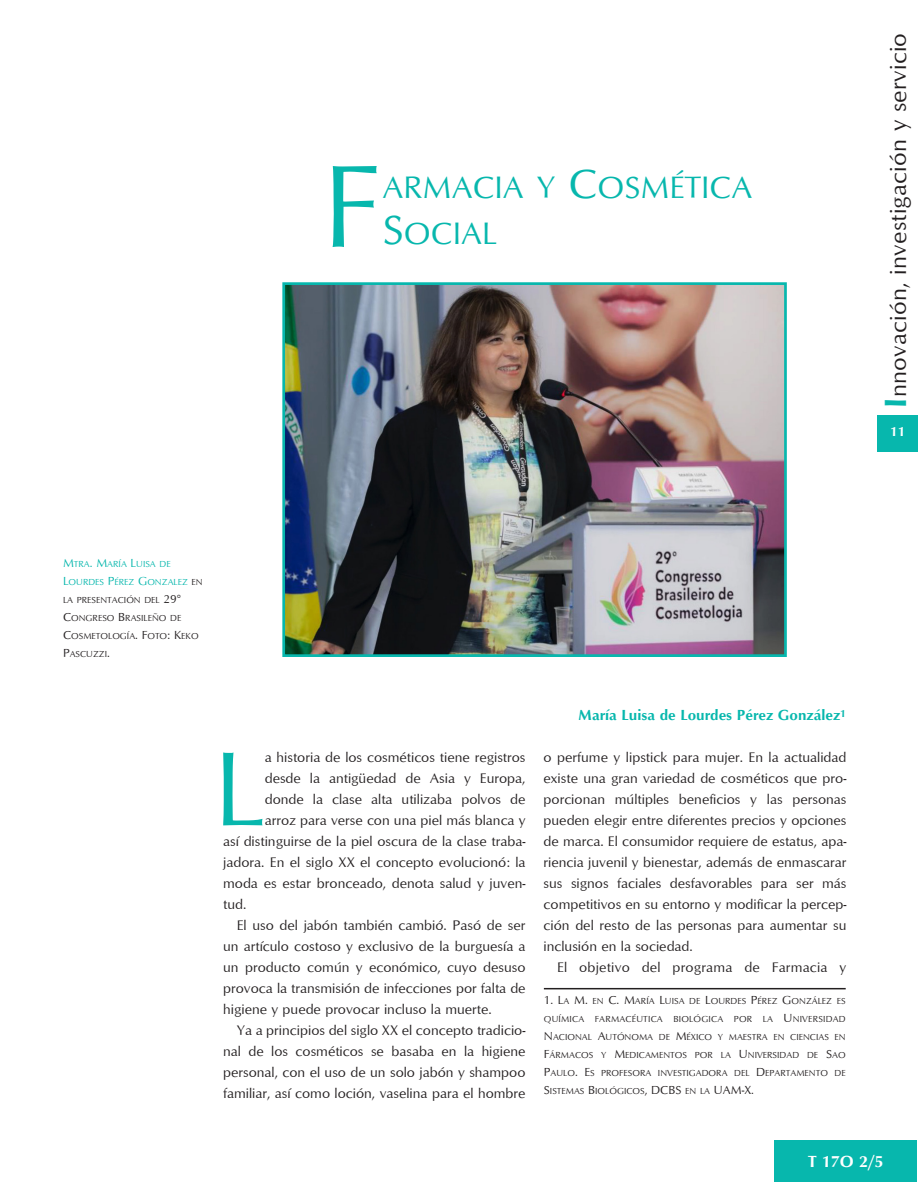
<style>
.page{position:relative;width:918px;height:1188px;background:#fff}
.page>*{position:absolute;margin:0;border:0;box-sizing:border-box;transform-origin:0 0}
.cabeza1_-_CAPITULAR{font:120.3px "Optimum";color:#07b7ad}
.cuerpoCapitular{font:108.3px "Optimum";color:#07b7ad}
.cabeza1{font:31.8px "Optimum";color:#07b7ad}
.t1{font:24px "Optimum";letter-spacing:.01em;color:#231f20}
.t2{font:700 16.5px "Optimum";color:#fff}
.autor{font:700 15px "Optimum";color:#07b7ad}
.cuerpo_de_texto{font:14.25px/21px "Optimum";color:#231f20;text-align:justify}
.cuerpoCapitular-2{font:14.25px "Optimum";color:#231f20}
.folio{font:700 13.5px "Optimum";color:#fff}
.pie{font:12px "Optimum";color:#231f20}
.pie-2{font:9px/18px "Optimum";color:#231f20;text-align:justify}
.pies_de_foto{font:9px/18px "Optimum";color:#231f20}
.s1{font-size:42.45px}
.s2{font-weight:700;font-size:31.5px;color:#07b7ad}
.s3{font-size:12px;color:#07b7ad}
.s4{color:#07b7ad}
.s5{font-size:12px}
</style>
<div class="page">
<div style="left:877px;top:415px;width:41px;height:36px;background:#07b7ad"></div>
<div style="left:775px;top:1140px;width:142px;height:42px;background:#07b7ad"></div>
<img style="left:286px;top:286px;width:497px;height:367px">
<div style="left:282px;top:282px;width:505px;height:375px;border:3px solid #07b7ad"></div>
<hr style="left:544px;top:988px;width:302px;height:1px;background:#231f20">
<p class="cabeza1_-_CAPITULAR" style="left:322px;top:132px;width:46px">F</p>
<p class="cabeza1" style="left:382px;top:167px;width:371px">ARMACIA Y <span class="s1">C</span>OSMÉTICA</p>
<p class="cabeza1" style="left:382px;top:213px;width:116px"><span class="s1">S</span>OCIAL</p>
<h3 class="t1" style="left:883px;top:408px;width:376px;rotate:-90deg"><span class="s2">I</span>nnovación, investigación y servicio</h3>
<p class="folio" style="left:890px;top:424px;width:16px">11</p>
<p class="pies_de_foto" style="left:63px;top:554px;width:141px"><span class="s3">M</span><span class="s4">TRA</span><span class="s3">. M</span><span class="s4">ARÍA</span> <span class="s3">L</span><span class="s4">UISA DE<br></span><span class="s3">L</span><span class="s4">OURDES</span> <span class="s3">P</span><span class="s4">ÉREZ</span> <span class="s3">G</span><span class="s4">ONZALEZ</span> EN<br>LA PRESENTACIÓN DEL <span class="s5">29°<br>C</span>ONGRESO <span class="s5">B</span>RASILEÑO DE<br><span class="s5">C</span>OSMETOLOGÍA<span class="s5">. F</span>OTO<span class="s5">: K</span>EKO<br><span class="s5">P</span>ASCUZZI<span class="s5">.</span></p>
<p class="cuerpoCapitular" style="left:214px;top:722px;width:52px">L</p>
<p class="cuerpoCapitular-2" style="left:265px;top:748px;width:262px">a historia de los cosméticos tiene registros</p>
<p class="cuerpoCapitular-2" style="left:265px;top:769px;width:262px">desde la antigüedad de Asia y Europa,</p>
<p class="cuerpoCapitular-2" style="left:265px;top:790px;width:262px">donde la clase alta utilizaba polvos de</p>
<p class="cuerpoCapitular-2" style="left:265px;top:811px;width:262px">arroz para verse con una piel más blanca y</p>
<p class="cuerpoCapitular-2" style="left:223px;top:832px;width:304px">así distinguirse de la piel oscura de la clase traba-</p>
<p class="cuerpoCapitular-2" style="left:223px;top:853px;width:304px">jadora. En el siglo XX el concepto evolucionó: la</p>
<p class="cuerpoCapitular-2" style="left:223px;top:874px;width:304px">moda es estar bronceado, denota salud y juven-</p>
<p class="cuerpoCapitular-2" style="left:223px;top:895px;width:25px">tud.</p>
<p class="cuerpo_de_texto" style="left:223px;top:914px;width:304px;text-indent:14px">El uso del jabón también cambió. Pasó de ser un artículo costoso y exclusivo de la burguesía a un producto común y económico, cuyo desuso provoca la transmisión de infecciones por falta de higiene y puede provocar incluso la muerte.</p>
<p class="cuerpo_de_texto" style="left:223px;top:1019px;width:304px;text-indent:14px">Ya a principios del siglo XX el concepto tradicio&shy;nal de los cosméticos se basaba en la higiene personal, con el uso de un solo jabón y shampoo familiar, así como loción, vaselina para el hombre</p>
<p class="autor" style="left:578px;top:706px;width:269px">María Luisa de Lourdes Pérez González<sup>1</sup></p>
<p class="cuerpo_de_texto" style="left:544px;top:746px;width:304px">o perfume y lipstick para mujer. En la actualidad existe una gran variedad de cosméticos que pro&shy;porcionan múltiples beneficios y las personas pueden elegir entre diferentes precios y opciones de marca. El consumidor requiere de estatus, apa&shy;riencia juvenil y bienestar, además de enmascarar sus signos faciales desfavorables para ser más competitivos en su entorno y modificar la percep&shy;ción del resto de las personas para aumentar su inclusión en la sociedad.</p>
<p class="cuerpo_de_texto" style="left:557px;top:956px;width:291px">El objetivo del programa de Farmacia y</p>
<p class="pie-2" style="left:544px;top:992px;width:303px"><span class="s5">1. L</span>A <span class="s5">M.</span> EN <span class="s5">C. M</span>ARÍA <span class="s5">L</span>UISA DE <span class="s5">L</span>OURDES <span class="s5">P</span>ÉREZ <span class="s5">G</span>ONZÁLEZ ES QUÍMICA FARMACÉUTICA BIOLÓGICA POR LA <span class="s5">U</span> NIVERSIDAD <span class="s5">N</span>ACIONAL <span class="s5">A</span>UTÓNOMA DE <span class="s5">M</span> ÉXICO Y MAESTRA EN CIENCIAS EN <span class="s5">F</span>ÁRMACOS Y <span class="s5">M</span> EDICAMENTOS POR LA <span class="s5">U</span> NIVERSIDAD DE <span class="s5">S</span>AO <span class="s5">P</span>AULO<span class="s5">. E</span>S PROFESORA INVESTIGADORA DEL <span class="s5">D</span> EPARTAMENTO DE <span class="s5">S</span>ISTEMAS <span class="s5">B</span> IOLÓGICOS<span class="s5">, DCBS</span></p>
<p class="pie-2" style="left:685px;top:1082px;width:39px">EN LA <span class="s5">UAM</span></p>
<p class="pie" style="left:742px;top:1083px;width:14px">-X.</p>
<p class="t2" style="left:808px;top:1152px;width:77px">T 17O 2/5</p>
</div>
